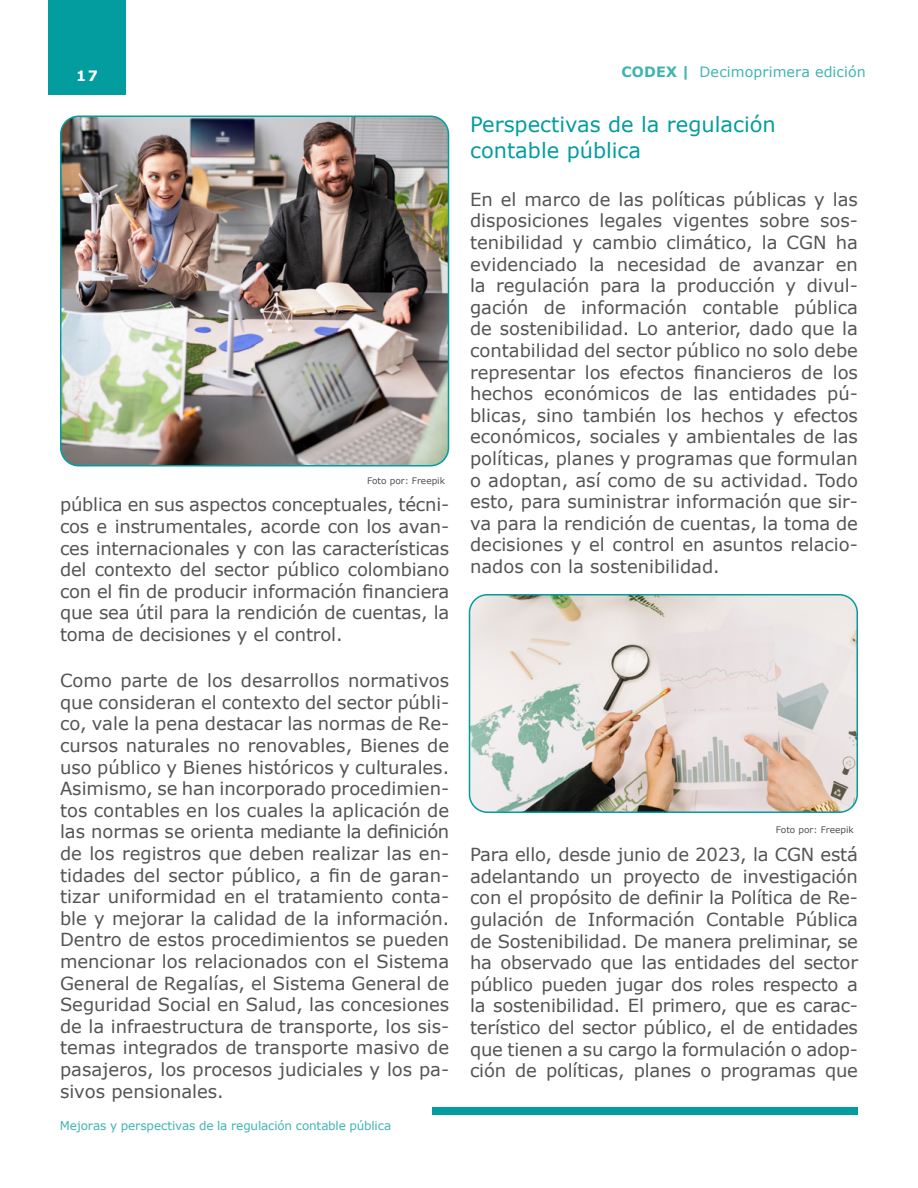
<style>
.page{position:relative;width:918px;height:1188px;background:#fff}
.page>*{position:absolute;margin:0;border:0;box-sizing:border-box;transform-origin:0 0}
.t1{font:21px/26.7px "Verdana";color:#039c9f}
.t2{font:18px/21.6px "Verdana";letter-spacing:-.01em;color:#565353;text-align:justify}
.t3{font:14.25px "Verdana";letter-spacing:.005em;color:#40b4b1}
.t4{font:700 14.25px "Verdana";color:#fff}
.t5{font:12px "Verdana";letter-spacing:-.01em;color:#40b4b1}
.t6{font:9px "Verdana";color:#505151}
.s1{font-weight:700}
</style>
<div class="page">
<div style="left:48px;top:0;width:78px;height:94px;background:#039c9f"></div>
<div style="left:432px;top:1107px;width:426px;height:8px;background:#039c9f"></div>
<img style="left:61px;top:116px;width:387px;height:350px">
<div style="left:60px;top:116px;width:389px;height:350px;border:2px solid #039c9f;border-radius:18px"></div>
<img style="left:470px;top:595px;width:387px;height:217px">
<div style="left:469px;top:594px;width:389px;height:219px;border:2px solid #039c9f;border-radius:18px"></div>
<p class="t4" style="left:76px;top:66px;width:23px">17</p>
<p class="t6" style="left:367px;top:475px;width:79px">Foto por: Freepik</p>
<p class="t2" style="left:60px;top:494px;width:391px">pública en sus aspectos conceptuales, técni&shy;cos e instrumentales, acorde con los avan&shy;ces internacionales y con las características del contexto del sector público colombiano con el fin de producir información financiera que sea útil para la rendición de cuentas, la toma de decisiones y el control.</p>
<p class="t2" style="left:60px;top:670px;width:391px">Como parte de los desarrollos normativos que consideran el contexto del sector públi&shy;co, vale la pena destacar las normas de Re&shy;cursos naturales no renovables, Bienes de uso público y Bienes históricos y culturales.<br>Asimismo, se han incorporado procedimien&shy;tos contables en los cuales la aplicación de las normas se orienta mediante la definición de los registros que deben realizar las en&shy;tidades del sector público, a fin de garan&shy;tizar uniformidad en el tratamiento conta&shy;ble y mejorar la calidad de la información.<br>Dentro de estos procedimientos se pueden mencionar los relacionados con el Sistema General de Regalías, el Sistema General de Seguridad Social en Salud, las concesiones de la infraestructura de transporte, los sis&shy;temas integrados de transporte masivo de pasajeros, los procesos judiciales y los pa&shy;sivos pensionales.</p>
<p class="t5" style="left:60px;top:1118px;width:333px">Mejoras y perspectivas de la regulación contable pública</p>
<p class="t3" style="left:621px;top:63px;width:246px"><span class="s1">CODEX |</span> Decimoprimera edición</p>
<p class="t1" style="left:470px;top:111px;width:307px">Perspectivas de la regulación contable pública</p>
<p class="t2" style="left:470px;top:189px;width:389px">En el marco de las políticas públicas y las disposiciones legales vigentes sobre sos&shy;tenibilidad y cambio climático, la CGN ha evidenciado la necesidad de avanzar en la regulación para la producción y divul&shy;gación de información contable pública de sostenibilidad. Lo anterior, dado que la contabilidad del sector público no solo debe representar los efectos financieros de los hechos económicos de las entidades pú&shy;blicas, sino también los hechos y efectos económicos, sociales y ambientales de las políticas, planes y programas que formulan o adoptan, así como de su actividad. Todo esto, para suministrar información que sir&shy;va para la rendición de cuentas, la toma de decisiones y el control en asuntos relacio&shy;nados con la sostenibilidad.</p>
<p class="t6" style="left:776px;top:824px;width:79px">Foto por: Freepik</p>
<p class="t2" style="left:470px;top:844px;width:390px">Para ello, desde junio de 2023, la CGN está adelantando un proyecto de investigación con el propósito de definir la Política de Re&shy;gulación de Información Contable Pública de Sostenibilidad. De manera preliminar, se ha observado que las entidades del sector público pueden jugar dos roles respecto a la sostenibilidad. El primero, que es carac&shy;terístico del sector público, el de entidades que tienen a su cargo la formulación o adop&shy;ción de políticas, planes o programas que</p>
</div>
